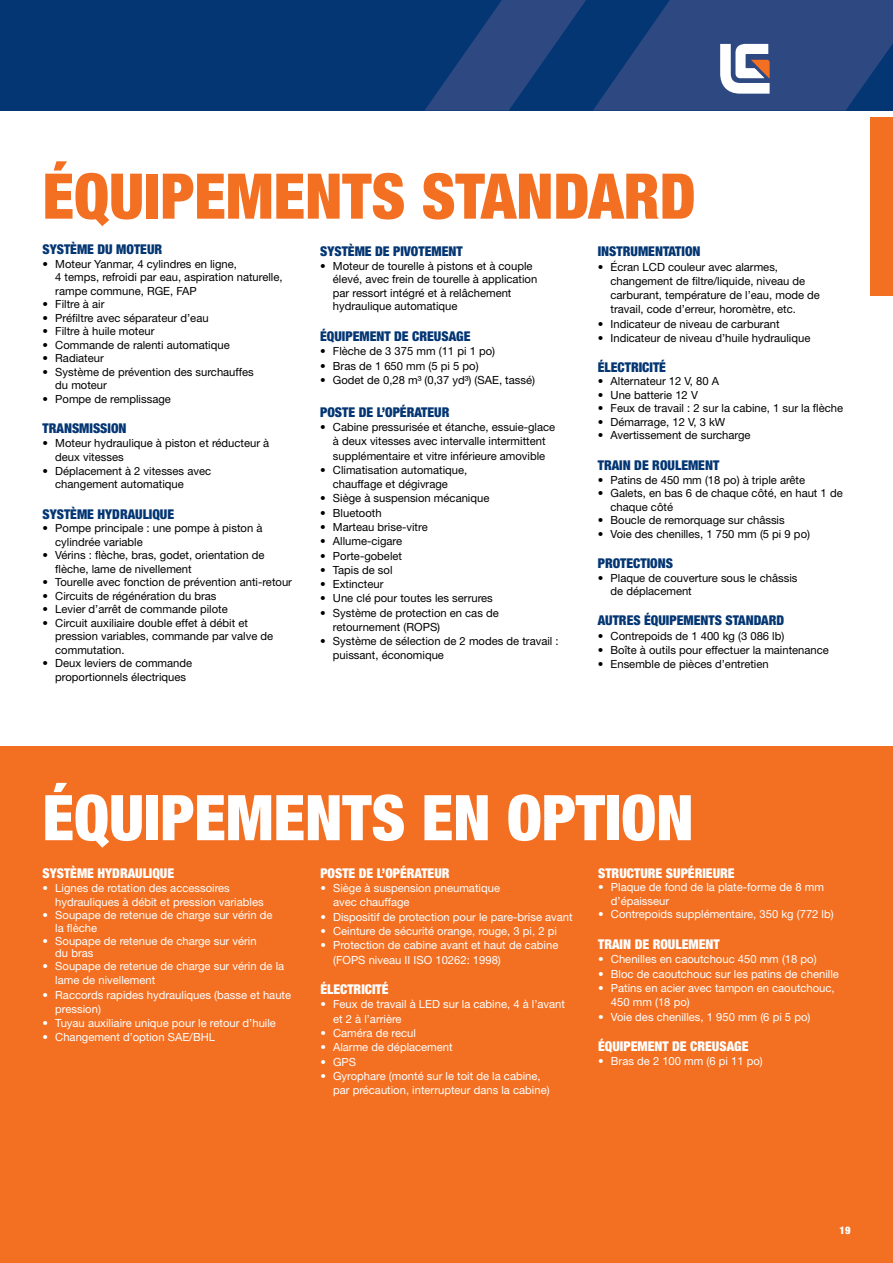
<style>
.page{position:relative;width:893px;height:1263px;background:#fff}
.page>*{position:absolute;margin:0;border:0;box-sizing:border-box;transform-origin:0 0}
.t1{font:900 condensed 63px "Helvetica Neue LT Std";color:#f36f21}
.t2{font:900 condensed 63px "Helvetica Neue LT Std";color:#fff}
.t3{font:900 condensed 13.5px "Helvetica Neue LT Std";color:#043673}
.t4{font:900 condensed 13.5px "Helvetica Neue LT Std";color:#fff}
.t5{font:11.25px/13.5px "Helvetica Neue LT Pro";color:#000}
.t6{font:11.25px/14.2px "Helvetica Neue LT Pro";color:#fff}
.t7{font:900 condensed 10.5px "Helvetica Neue LT Std";color:#fff}
</style>
<div class="page">
<div style="left:0;top:0;width:893px;height:111px;background:#043673"></div>
<svg style="left:425px;top:0;width:468px;height:111px"></svg>
<div style="left:0;top:746px;width:893px;height:517px;background:#f36f21"></div>
<div style="left:871px;top:117px;width:22px;height:179px;background:#f36f21"></div>
<h1 class="t1" style="left:43px;top:157px;width:655px">ÉQUIPEMENTS STANDARD</h1>
<p class="t3" style="left:43px;top:241px;width:121px">SYSTÈME DU MOTEUR</p>
<p class="t5" style="left:55px;top:257px;width:229px;text-indent:-13px">• Moteur Yanmar, 4 cylindres en ligne,<br>4 temps, refroidi par eau, aspiration naturelle, rampe commune, RGE, FAP</p>
<p class="t5" style="left:43px;top:297px;width:63px">• Filtre à air</p>
<p class="t5" style="left:43px;top:311px;width:168px">• Préfiltre avec séparateur d’eau</p>
<p class="t5" style="left:43px;top:324px;width:113px">• Filtre à huile moteur</p>
<p class="t5" style="left:43px;top:338px;width:189px">• Commande de ralenti automatique</p>
<p class="t5" style="left:43px;top:351px;width:63px">• Radiateur</p>
<p class="t5" style="left:55px;top:365px;width:200px;text-indent:-13px">• Système de prévention des surchauffes du moteur</p>
<p class="t5" style="left:43px;top:392px;width:130px">• Pompe de remplissage</p>
<p class="t3" style="left:43px;top:420px;width:85px">TRANSMISSION</p>
<p class="t5" style="left:55px;top:436px;width:216px;line-height:14.2px;text-indent:-13px">• Moteur hydraulique à piston et réducteur à deux vitesses</p>
<p class="t5" style="left:55px;top:464px;width:157px;text-indent:-13px">• Déplacement à 2 vitesses avec changement automatique</p>
<p class="t3" style="left:43px;top:506px;width:133px">SYSTÈME HYDRAULIQUE</p>
<p class="t5" style="left:55px;top:521px;width:209px;text-indent:-13px">• Pompe principale : une pompe à piston à cylindrée variable</p>
<p class="t5" style="left:55px;top:548px;width:211px;text-indent:-13px">• Vérins : flèche, bras, godet, orientation de flèche, lame de nivellement</p>
<p class="t5" style="left:43px;top:575px;width:251px">• Tourelle avec fonction de prévention anti-retour</p>
<p class="t5" style="left:43px;top:589px;width:176px">• Circuits de régénération du bras</p>
<p class="t5" style="left:43px;top:602px;width:187px">• Levier d’arrêt de commande pilote</p>
<p class="t5" style="left:55px;top:616px;width:219px;text-indent:-13px">• Circuit auxiliaire double effet à débit et pression variables, commande par valve de commutation.</p>
<p class="t5" style="left:43px;top:656px;width:151px;text-align:center">• Deux leviers de commande proportionnels électriques</p>
<p class="t3" style="left:320px;top:243px;width:144px">SYSTÈME DE PIVOTEMENT</p>
<p class="t5" style="left:333px;top:259px;width:206px;text-indent:-13px">• Moteur de tourelle à pistons et à couple élevé, avec frein de tourelle à application par ressort intégré et à relâchement hydraulique automatique</p>
<p class="t3" style="left:320px;top:328px;width:152px">ÉQUIPEMENT DE CREUSAGE</p>
<p class="t5" style="left:320px;top:344px;width:176px">• Flèche de 3 375 mm (11 pi 1 po)</p>
<p class="t5" style="left:320px;top:359px;width:160px">• Bras de 1 650 mm (5 pi 5 po)</p>
<p class="t5" style="left:320px;top:373px;width:216px">• Godet de 0,28 m³ (0,37 yd³) (SAE, tassé)</p>
<p class="t3" style="left:320px;top:404px;width:131px">POSTE DE L’OPÉRATEUR</p>
<p class="t5" style="left:320px;top:420px;width:237px;line-height:14.2px;text-align:center">• Cabine pressurisée et étanche, essuie-glace à deux vitesses avec intervalle intermittent supplémentaire et vitre inférieure amovible</p>
<p class="t5" style="left:320px;top:463px;width:149px;line-height:14.2px;text-align:center">• Climatisation automatique, chauffage et dégivrage</p>
<p class="t5" style="left:320px;top:491px;width:171px">• Siège à suspension mécanique</p>
<p class="t5" style="left:320px;top:506px;width:63px">• Bluetooth</p>
<p class="t5" style="left:320px;top:520px;width:109px">• Marteau brise-vitre</p>
<p class="t5" style="left:320px;top:534px;width:83px">• Allume-cigare</p>
<p class="t5" style="left:320px;top:548px;width:83px">• Porte-gobelet</p>
<p class="t5" style="left:320px;top:563px;width:74px">• Tapis de sol</p>
<p class="t5" style="left:320px;top:577px;width:65px">• Extincteur</p>
<p class="t5" style="left:320px;top:591px;width:174px">• Une clé pour toutes les serrures</p>
<p class="t5" style="left:333px;top:605px;width:167px;line-height:14.2px;text-indent:-13px">• Système de protection en cas de retournement (ROPS)</p>
<p class="t5" style="left:333px;top:634px;width:227px;line-height:14.2px;text-indent:-13px">• Système de sélection de 2 modes de travail : puissant, économique</p>
<p class="t3" style="left:598px;top:243px;width:104px">INSTRUMENTATION</p>
<p class="t5" style="left:611px;top:259px;width:211px;line-height:14.2px;text-indent:-13px">• Écran LCD couleur avec alarmes, changement de filtre/liquide, niveau de carburant, température de l’eau, mode de travail, code d’erreur, horomètre, etc.</p>
<p class="t5" style="left:598px;top:317px;width:183px">• Indicateur de niveau de carburant</p>
<p class="t5" style="left:598px;top:331px;width:214px">• Indicateur de niveau d’huile hydraulique</p>
<p class="t3" style="left:598px;top:359px;width:70px">ÉLECTRICITÉ</p>
<p class="t5" style="left:598px;top:374px;width:123px">• Alternateur 12 V, 80 A</p>
<p class="t5" style="left:598px;top:388px;width:102px">• Une batterie 12 V</p>
<p class="t5" style="left:598px;top:401px;width:247px">• Feux de travail : 2 sur la cabine, 1 sur la flèche</p>
<p class="t5" style="left:598px;top:415px;width:129px">• Démarrage, 12 V, 3 kW</p>
<p class="t5" style="left:598px;top:428px;width:154px">• Avertissement de surcharge</p>
<p class="t3" style="left:598px;top:457px;width:123px">TRAIN DE ROULEMENT</p>
<p class="t5" style="left:598px;top:473px;width:209px">• Patins de 450 mm (18 po) à triple arête</p>
<p class="t5" style="left:611px;top:486px;width:234px;text-indent:-13px">• Galets, en bas 6 de chaque côté, en haut 1 de chaque côté</p>
<p class="t5" style="left:598px;top:513px;width:188px">• Boucle de remorquage sur châssis</p>
<p class="t5" style="left:598px;top:527px;width:214px">• Voie des chenilles, 1 750 mm (5 pi 9 po)</p>
<p class="t3" style="left:598px;top:555px;width:77px">PROTECTIONS</p>
<p class="t5" style="left:611px;top:571px;width:188px;text-indent:-13px">• Plaque de couverture sous le châssis de déplacement</p>
<p class="t3" style="left:598px;top:612px;width:188px">AUTRES ÉQUIPEMENTS STANDARD</p>
<p class="t5" style="left:598px;top:629px;width:188px">• Contrepoids de 1 400 kg (3 086 lb)</p>
<p class="t5" style="left:598px;top:643px;width:233px">• Boîte à outils pour effectuer la maintenance</p>
<p class="t5" style="left:598px;top:657px;width:172px">• Ensemble de pièces d’entretien</p>
<h1 class="t2" style="left:43px;top:779px;width:652px">ÉQUIPEMENTS EN OPTION</h1>
<p class="t4" style="left:43px;top:865px;width:133px">SYSTÈME HYDRAULIQUE</p>
<p class="t6" style="left:55px;top:881px;width:210px;text-indent:-13px">• Lignes de rotation des accessoires hydrauliques à débit et pression variables</p>
<p class="t6" style="left:55px;top:908px;width:219px;line-height:12.8px;text-indent:-13px">• Soupape de retenue de charge sur vérin de la flèche</p>
<p class="t6" style="left:55px;top:934px;width:203px;line-height:12.8px;text-indent:-13px">• Soupape de retenue de charge sur vérin du bras</p>
<p class="t6" style="left:55px;top:959px;width:230px;text-indent:-13px">• Soupape de retenue de charge sur vérin de la lame de nivellement</p>
<p class="t6" style="left:55px;top:987px;width:237px;text-indent:-13px">• Raccords rapides hydrauliques (basse et haute pression)</p>
<p class="t6" style="left:43px;top:1016px;width:235px">• Tuyau auxiliaire unique pour le retour d’huile</p>
<p class="t6" style="left:43px;top:1030px;width:174px">• Changement d’option SAE/BHL</p>
<p class="t4" style="left:320px;top:865px;width:131px">POSTE DE L’OPÉRATEUR</p>
<p class="t6" style="left:333px;top:881px;width:168px;text-indent:-13px">• Siège à suspension pneumatique avec chauffage</p>
<p class="t6" style="left:320px;top:909px;width:254px">• Dispositif de protection pour le pare-brise avant</p>
<p class="t6" style="left:320px;top:923px;width:238px">• Ceinture de sécurité orange, rouge, 3 pi, 2 pi</p>
<p class="t6" style="left:333px;top:938px;width:227px;text-indent:-13px">• Protection de cabine avant et haut de cabine (FOPS niveau II ISO 10262: 1998)</p>
<p class="t4" style="left:320px;top:981px;width:70px">ÉLECTRICITÉ</p>
<p class="t6" style="left:333px;top:997px;width:233px;text-indent:-13px">• Feux de travail à LED sur la cabine, 4 à l’avant et 2 à l’arrière</p>
<p class="t6" style="left:320px;top:1025px;width:97px">• Caméra de recul</p>
<p class="t6" style="left:320px;top:1040px;width:134px">• Alarme de déplacement</p>
<p class="t6" style="left:320px;top:1054px;width:37px">• GPS</p>
<p class="t6" style="left:333px;top:1068px;width:218px;text-indent:-13px">• Gyrophare (monté sur le toit de la cabine, par précaution, interrupteur dans la cabine)</p>
<p class="t4" style="left:598px;top:865px;width:138px">STRUCTURE SUPÉRIEURE</p>
<p class="t6" style="left:611px;top:880px;width:214px;line-height:13.5px;text-indent:-13px">• Plaque de fond de la plate-forme de 8 mm d’épaisseur</p>
<p class="t6" style="left:598px;top:907px;width:237px">• Contrepoids supplémentaire, 350 kg (772 lb)</p>
<p class="t4" style="left:598px;top:936px;width:123px">TRAIN DE ROULEMENT</p>
<p class="t6" style="left:598px;top:952px;width:220px">• Chenilles en caoutchouc 450 mm (18 po)</p>
<p class="t6" style="left:598px;top:966px;width:242px">• Bloc de caoutchouc sur les patins de chenille</p>
<p class="t6" style="left:611px;top:980px;width:225px;text-indent:-13px">• Patins en acier avec tampon en caoutchouc,<br>450 mm (18 po)</p>
<p class="t6" style="left:598px;top:1009px;width:214px">• Voie des chenilles, 1 950 mm (6 pi 5 po)</p>
<p class="t4" style="left:598px;top:1038px;width:152px">ÉQUIPEMENT DE CREUSAGE</p>
<p class="t6" style="left:598px;top:1053px;width:166px">• Bras de 2 100 mm (6 pi 11 po)</p>
<p class="t7" style="left:839px;top:1224px;width:12px">19</p>
</div>
